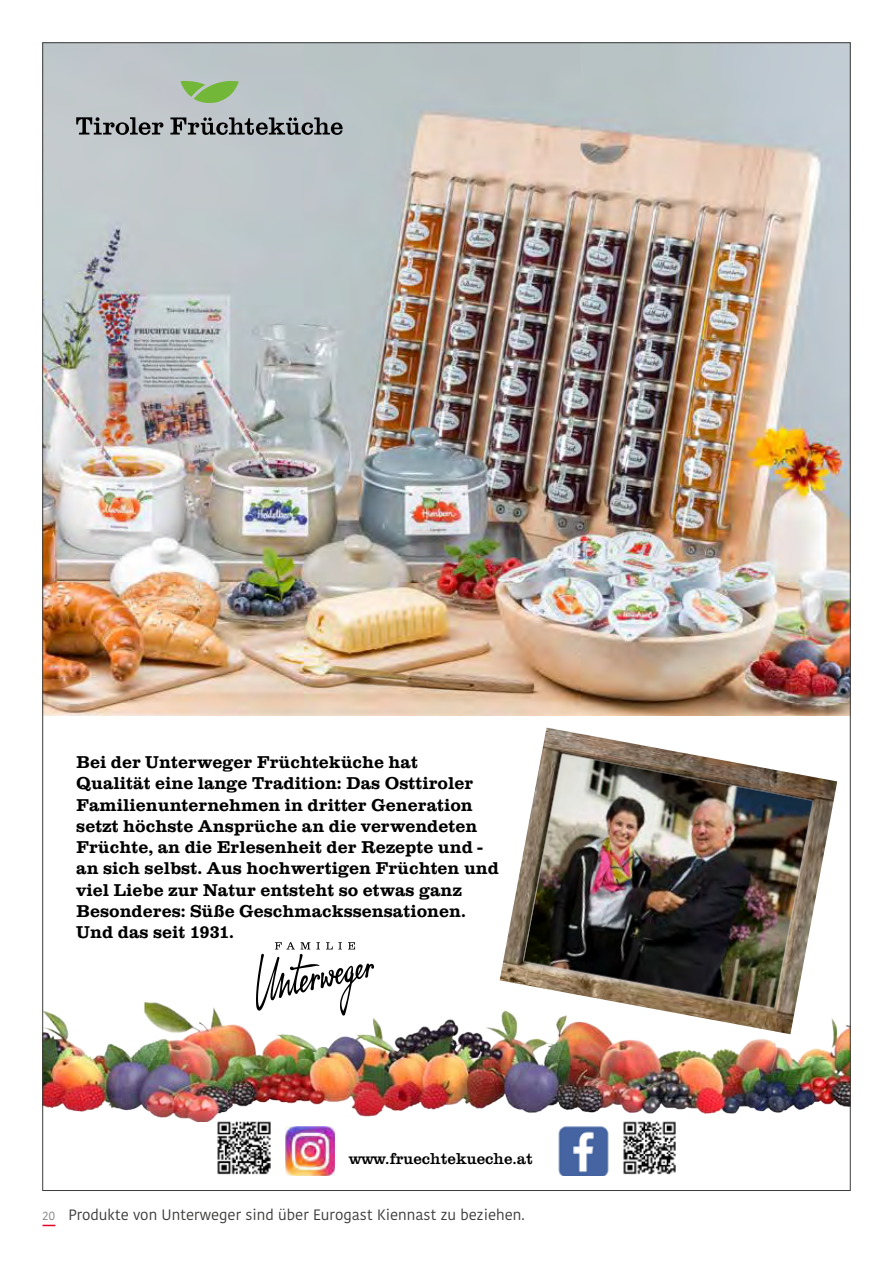
<style>
.page{position:relative;width:893px;height:1263px;background:#fff}
.page>*{position:absolute;margin:0;border:0;box-sizing:border-box;transform-origin:0 0}
.t1{font:700 17.7px/21.3px "Clarendon EF";color:#000}
.t2{font:500 16.35px "Clarendon EF";color:#000}
.t3{font:15px "Kohinoor Bangla";color:#3c3c3b}
.s1{font-size:12px;color:#878787}
</style>
<div class="page">
<svg style="left:43px;top:1225px;width:12px;height:1px"></svg>
<img style="left:45px;top:45px;width:803px;height:670px">
<img style="left:45px;top:979px;width:803px;height:142px">
<svg style="left:76px;top:117px;width:267px;height:18px;background:#7c8083"></svg>
<svg style="left:180px;top:81px;width:59px;height:22px"></svg>
<svg style="left:256px;top:942px;width:118px;height:74px"></svg>
<img style="left:500px;top:727px;width:337px;height:307px">
<img style="left:285px;top:1126px;width:50px;height:50px">
<img style="left:558px;top:1126px;width:51px;height:50px">
<img style="left:215px;top:1119px;width:58px;height:56px">
<img style="left:620px;top:1119px;width:58px;height:56px">
<p class="t1" style="left:76px;top:751px;width:424px">Bei der Unterweger Früchteküche hat<br>Qualität eine lange Tradition: Das Osttiroler Familienunternehmen in dritter Generation setzt höchste Ansprüche an die verwendeten Früchte, an die Erlesenheit der Rezepte und - an sich selbst. Aus hochwertigen Früchten und viel Liebe zur Natur entsteht so etwas ganz Besonderes: Süße Geschmackssensationen.<br>Und das seit 1931.</p>
<p class="t2" style="left:349px;top:1150px;width:185px">www.fruechtekueche.at</p>
<p class="t3" style="left:43px;top:1204px;width:484px"><span class="s1">20</span> Produkte von Unterweger sind über Eurogast Kiennast zu beziehen.</p>
</div>
